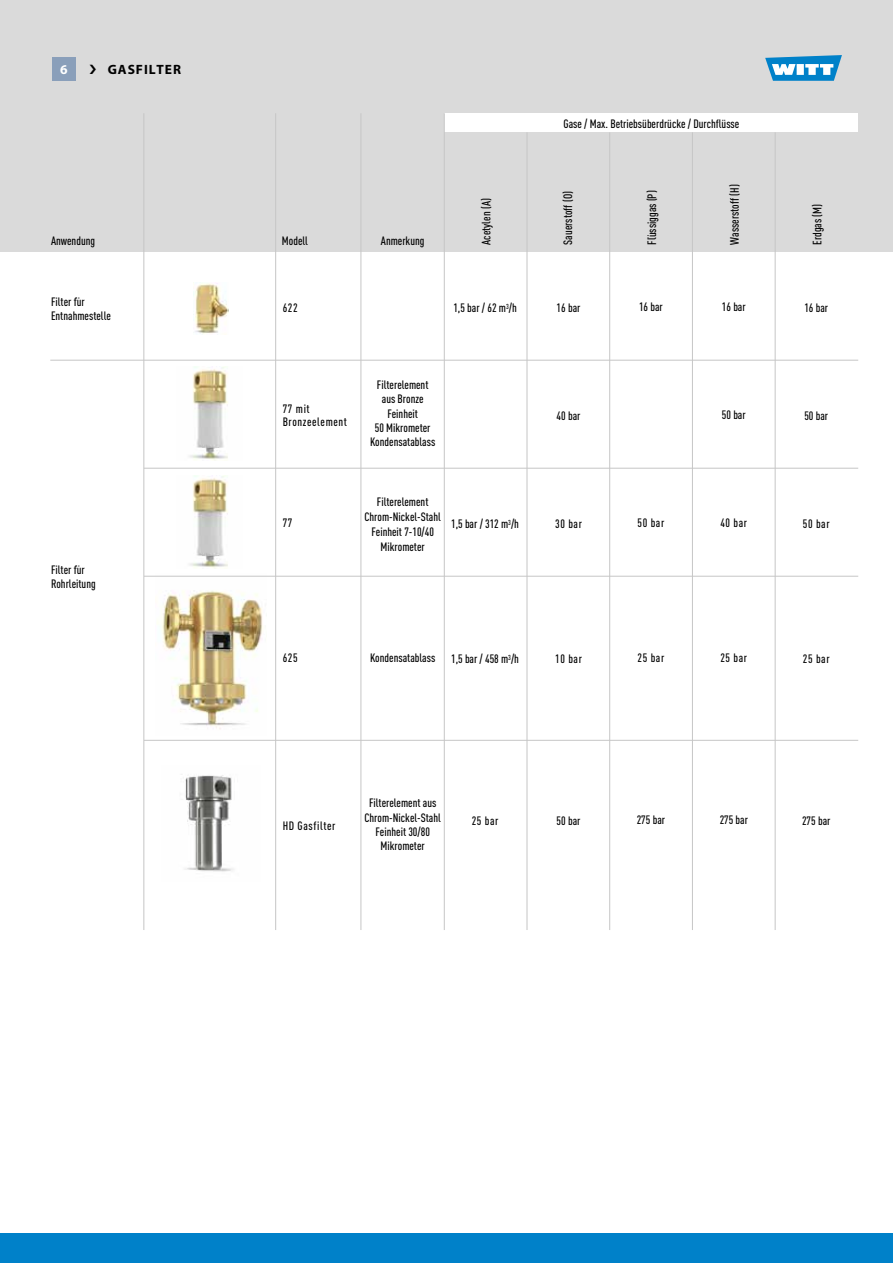
<style>
.page{position:relative;width:893px;height:1263px;background:#fff}
.page>*{position:absolute;margin:0;border:0;box-sizing:border-box;transform-origin:0 0}
.t1{font:700 18px "Myriad Pro";letter-spacing:.07em;color:#000}
.t2{font:700 13.5px "Myriad Pro";letter-spacing:.07em;color:#000}
.t3{font:700 13.5px "Myriad Pro";color:#fff}
.t4{font:500 12px/14.4px "DIN Cond";color:#000;text-align:center}
.t5{font:500 12px/13.5px "DIN Cond";letter-spacing:.05em;color:#000}
.s1{font-size:15px;color:#fff}
.s2{font-family:"Lucida Grande";font-weight:400}
</style>
<div class="page">
<div style="left:0;top:0;width:893px;height:252px;background:#dadada"></div>
<div style="left:444px;top:114px;width:414px;height:18px;background:#fff"></div>
<div style="left:0;top:1234px;width:893px;height:29px;background:#0081c9"></div>
<img style="left:156px;top:575px;width:111px;height:154px">
<img style="left:189px;top:367px;width:39px;height:93px">
<img style="left:189px;top:475px;width:39px;height:94px">
<hr style="left:143px;top:113px;width:1px;height:817px;background:#c6c6c6">
<hr style="left:275px;top:113px;width:1px;height:817px;background:#c6c6c6">
<hr style="left:361px;top:113px;width:1px;height:817px;background:#c6c6c6">
<hr style="left:444px;top:113px;width:1px;height:817px;background:#c6c6c6">
<hr style="left:527px;top:132px;width:1px;height:798px;background:#c6c6c6">
<hr style="left:609px;top:132px;width:1px;height:798px;background:#c6c6c6">
<hr style="left:692px;top:132px;width:1px;height:798px;background:#c6c6c6">
<hr style="left:775px;top:132px;width:1px;height:798px;background:#c6c6c6">
<hr style="left:50px;top:360px;width:808px;height:1px;background:#c6c6c6">
<hr style="left:144px;top:468px;width:714px;height:1px;background:#c6c6c6">
<hr style="left:144px;top:576px;width:714px;height:1px;background:#c6c6c6">
<hr style="left:144px;top:740px;width:714px;height:1px;background:#c6c6c6">
<img style="left:195px;top:283px;width:33px;height:51px">
<img style="left:181px;top:774px;width:53px;height:98px">
<div style="left:52px;top:57px;width:24px;height:24px;background:#8a9fba"></div>
<svg style="left:765px;top:55px;width:77px;height:26px;background:#60add8"></svg>
<h1 class="t1" style="left:60px;top:53px;width:126px"><span class="s1">6</span> GASFILTER</h1>
<p class="t3" style="left:60px;top:60px;width:9px">6</p>
<p class="t2" style="left:108px;top:61px;width:75px">GASFILTER</p>
<p class="t4" style="left:51px;top:234px;width:46px">Anwendung</p>
<p class="t4" style="left:51px;top:294px;width:61px;text-align:left">Filter fu<span class="s2">̈</span>r<br>Entnahmestelle</p>
<p class="t4" style="left:51px;top:562px;width:46px;text-align:left">Filter fu<span class="s2">̈</span>r<br>Rohrleitung</p>
<p class="t4" style="left:282px;top:234px;width:28px">Modell</p>
<p class="t4" style="left:381px;top:234px;width:45px">Anmerkung</p>
<p class="t4" style="left:283px;top:301px;width:16px">622</p>
<p class="t4" style="left:564px;top:116px;width:177px">Gase / Max. Betriebsüberdrücke / Durchflüsse</p>
<p class="t4" style="left:479px;top:245px;width:48px;rotate:-90deg">Acetylen (A)</p>
<p class="t4" style="left:561px;top:245px;width:55px;rotate:-90deg">Sauerstoff (O)</p>
<p class="t4" style="left:453px;top:301px;width:65px">1,5 bar / 62 m<sup>3</sup>/h</p>
<p class="t4" style="left:557px;top:301px;width:25px">16 bar</p>
<p class="t4" style="left:645px;top:245px;width:56px;rotate:-90deg">Flu<span class="s2">̈</span>ssiggas (P)</p>
<p class="t4" style="left:727px;top:245px;width:62px;rotate:-90deg">Wasserstoff (H)</p>
<p class="t4" style="left:639px;top:300px;width:25px">16 bar</p>
<p class="t4" style="left:722px;top:300px;width:25px">16 bar</p>
<p class="t5" style="left:283px;top:402px;width:66px">77 mit<br>Bronzeelement</p>
<p class="t4" style="left:370px;top:377px;width:67px">Filterelement aus Bronze<br>Feinheit<br>50 Mikrometer<br>Kondensatablass</p>
<p class="t4" style="left:283px;top:515px;width:11px">77</p>
<p class="t4" style="left:364px;top:494px;width:78px;line-height:15px">Filterelement<br>Chrom-Nickel-Stahl<br>Feinheit 7-10/40<br>Mikrometer</p>
<p class="t4" style="left:451px;top:517px;width:69px">1,5 bar / 312 m<sup>3</sup>/h</p>
<p class="t4" style="left:557px;top:409px;width:25px">40 bar</p>
<p class="t4" style="left:555px;top:517px;width:28px">30 bar</p>
<p class="t4" style="left:637px;top:516px;width:28px">50 bar</p>
<p class="t4" style="left:722px;top:408px;width:25px">50 bar</p>
<p class="t4" style="left:720px;top:516px;width:28px">40 bar</p>
<p class="t4" style="left:283px;top:650px;width:16px">625</p>
<p class="t4" style="left:370px;top:651px;width:67px">Kondensatablass</p>
<p class="t4" style="left:451px;top:652px;width:69px">1,5 bar / 458 m<sup>3</sup>/h</p>
<p class="t4" style="left:555px;top:652px;width:28px">10 bar</p>
<p class="t4" style="left:637px;top:651px;width:28px">25 bar</p>
<p class="t4" style="left:720px;top:651px;width:28px">25 bar</p>
<p class="t5" style="left:283px;top:819px;width:54px">HD Gasfilter</p>
<p class="t4" style="left:364px;top:795px;width:78px">Filterelement aus<br>Chrom-Nickel-Stahl<br>Feinheit 30/80<br>Mikrometer</p>
<p class="t4" style="left:472px;top:814px;width:28px">25 bar</p>
<p class="t4" style="left:557px;top:814px;width:25px">50 bar</p>
<p class="t4" style="left:637px;top:813px;width:30px">275 bar</p>
<p class="t4" style="left:720px;top:813px;width:30px">275 bar</p>
<p class="t4" style="left:810px;top:245px;width:42px;rotate:-90deg">Erdgas (M)</p>
<p class="t4" style="left:804px;top:301px;width:25px">16 bar</p>
<p class="t4" style="left:804px;top:409px;width:25px">50 bar</p>
<p class="t4" style="left:803px;top:517px;width:28px">50 bar</p>
<p class="t4" style="left:803px;top:652px;width:28px">25 bar</p>
<p class="t4" style="left:802px;top:814px;width:30px">275 bar</p>
</div>
